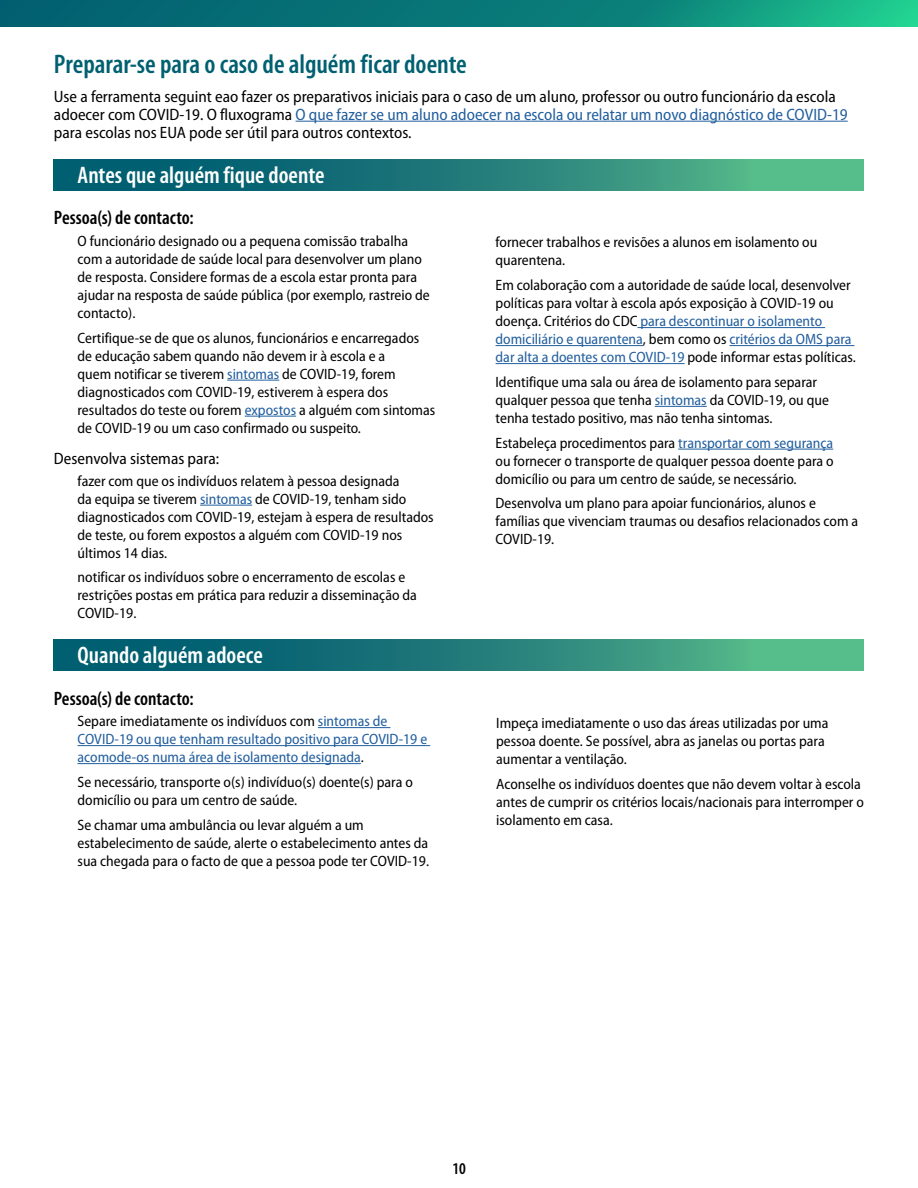
<style>
.page{position:relative;width:918px;height:1188px;background:#fff}
.page>*{position:absolute;margin:0;border:0;box-sizing:border-box;transform-origin:0 0}
.t1{font:600 condensed 27px "Myriad Pro";color:#006071}
.t2{font:600 condensed 24px "Myriad Pro";color:#fff}
.t3{font:600 condensed 19.5px "Myriad Pro";color:#000}
.t4{font:semi-condensed 16.5px/18px "Myriad Pro";color:#000}
.t5{font:600 condensed 16.5px "Myriad Pro";color:#000}
.t6{font:semi-condensed 15px/18px "Myriad Pro";color:#000}
.t7{font:semi-condensed 15px/18px "Myriad Pro";color:#215e9e}
.s1{color:#215e9e}
.s2{color:#fff}
.s3{color:#000}
</style>
<div class="page">
<svg style="left:0;top:0;width:918px;height:27px;background:#0a807a"></svg>
<svg style="left:54px;top:159px;width:810px;height:31px;background:#25837b"></svg>
<svg style="left:54px;top:639px;width:810px;height:31px;background:#25837b"></svg>
<hr style="left:296px;top:121px;width:552px;height:1px;background:#215e9e">
<hr style="left:227px;top:380px;width:52px;height:1px;background:#215e9e">
<hr style="left:245px;top:416px;width:51px;height:1px;background:#215e9e">
<hr style="left:200px;top:505px;width:52px;height:1px;background:#215e9e">
<hr style="left:637px;top:327px;width:188px;height:1px;background:#215e9e">
<hr style="left:496px;top:345px;width:147px;height:1px;background:#215e9e">
<hr style="left:729px;top:345px;width:126px;height:1px;background:#215e9e">
<hr style="left:496px;top:363px;width:189px;height:1px;background:#215e9e">
<hr style="left:655px;top:406px;width:52px;height:1px;background:#215e9e">
<hr style="left:678px;top:449px;width:155px;height:1px;background:#215e9e">
<hr style="left:318px;top:727px;width:72px;height:1px;background:#215e9e">
<hr style="left:78px;top:745px;width:352px;height:1px;background:#215e9e">
<hr style="left:78px;top:763px;width:283px;height:1px;background:#215e9e">
<h1 class="t1" style="left:54px;top:48px;width:414px">Preparar-se para o caso de alguém ficar doente</h1>
<p class="t4" style="left:54px;top:87px;width:795px">Use a ferramenta seguint eao fazer os preparativos iniciais para o caso de um aluno, professor ou outro funcionário da escola adoecer com COVID-19. O fluxograma <span class="s1">O que fazer se um aluno adoecer na escola ou relatar um novo diagnóstico de COVID-19 </span>para escolas nos EUA pode ser útil para outros contextos.</p>
<h2 class="t2" style="left:78px;top:160px;width:248px">Antes que alguém fique doente</h2>
<h3 class="t3" style="left:54px;top:206px;width:141px">Pessoa(s) de contacto:</h3>
<p class="t6" style="left:78px;top:232px;width:354px;text-indent:-24px"><span class="s2">•</span> O funcionário designado ou a pequena comissão trabalha com a autoridade de saúde local para desenvolver um plano de resposta. Considere formas de a escola estar pronta para ajudar na resposta de saúde pública (por exemplo, rastreio de contacto).</p>
<p class="t6" style="left:78px;top:329px;width:359px;text-indent:-24px"><span class="s2">•</span> Certifique-se de que os alunos, funcionários e encarregados de educação sabem quando não devem ir à escola e a<br>quem notificar se tiverem <span class="s1">sintomas</span> de COVID-19, forem diagnosticados com COVID-19, estiverem à espera dos resultados do teste ou forem <span class="s1">expostos</span> a alguém com sintomas de COVID-19 ou um caso confirmado ou suspeito.</p>
<p class="t4" style="left:54px;top:450px;width:167px">Desenvolva sistemas para:</p>
<p class="t6" style="left:78px;top:472px;width:358px;text-indent:-24px"><span class="s2">•</span> fazer com que os indivíduos relatem à pessoa designada<br>da equipa se tiverem <span class="s1">sintomas</span> de COVID-19, tenham sido diagnosticados com COVID-19, estejam à espera de resultados de teste, ou forem expostos a alguém com COVID-19 nos últimos 14 dias.</p>
<p class="t6" style="left:78px;top:569px;width:341px;text-indent:-24px"><span class="s2">•</span> notificar os indivíduos sobre o encerramento de escolas e restrições postas em prática para reduzir a disseminação da<br>COVID-19.</p>
<p class="t6" style="left:496px;top:234px;width:323px;text-indent:-24px"><span class="s2">•</span> fornecer trabalhos e revisões a alunos em isolamento ou quarentena.</p>
<p class="t6" style="left:496px;top:276px;width:362px;text-indent:-24px"><span class="s2">•</span> Em colaboração com a autoridade de saúde local, desenvolver políticas para voltar à escola após exposição à COVID-19 ou doença. Critérios do CDC <span class="s1">para descontinuar o isolamento domiciliário e quarentena</span>, bem como os <span class="s1">critérios da OMS para dar alta a doentes com COVID-19</span> pode informar estas políticas.</p>
<p class="t6" style="left:496px;top:373px;width:335px;text-indent:-24px"><span class="s2">•</span> Identifique uma sala ou área de isolamento para separar qualquer pessoa que tenha <span class="s1">sintomas</span> da COVID-19, ou que tenha testado positivo, mas não tenha sintomas.</p>
<p class="t6" style="left:496px;top:434px;width:340px;text-align:justify;text-indent:-24px"><span class="s2">•</span> Estabeleça procedimentos para <span class="s1">transportar com segurança </span>ou fornecer o transporte de qualquer pessoa doente para o domicílio ou para um centro de saúde, se necessário.</p>
<p class="t6" style="left:496px;top:495px;width:364px;text-indent:-24px"><span class="s2">•</span> Desenvolva um plano para apoiar funcionários, alunos e famílias que vivenciam traumas ou desafios relacionados com a<br>COVID-19.</p>
<h2 class="t2" style="left:78px;top:641px;width:187px">Quando alguém adoece</h2>
<h3 class="t3" style="left:54px;top:686px;width:141px">Pessoa(s) de contacto:</h3>
<p class="t7" style="left:78px;top:712px;width:351px;text-indent:-24px"><span class="s2">•</span> <span class="s3">Separe imediatamente os indivíduos com</span> sintomas de<br>COVID-19 ou que tenham resultado positivo para COVID-19 e acomode-os numa área de isolamento designada<span class="s3">.</span></p>
<p class="t6" style="left:78px;top:773px;width:337px;text-indent:-24px"><span class="s2">•</span> Se necessário, transporte o(s) indivíduo(s) doente(s) para o domicílio ou para um centro de saúde.</p>
<p class="t6" style="left:78px;top:816px;width:353px;text-indent:-24px"><span class="s2">•</span> Se chamar uma ambulância ou levar alguém a um estabelecimento de saúde, alerte o estabelecimento antes da sua chegada para o facto de que a pessoa pode ter COVID-19.</p>
<p class="t6" style="left:496px;top:714px;width:334px;text-indent:-24px"><span class="s2">•</span> Impeça imediatamente o uso das áreas utilizadas por uma pessoa doente. Se possível, abra as janelas ou portas para aumentar a ventilação.</p>
<p class="t6" style="left:496px;top:775px;width:369px;text-indent:-24px"><span class="s2">•</span> Aconselhe os indivíduos doentes que não devem voltar à escola antes de cumprir os critérios locais/nacionais para interromper o isolamento em casa.</p>
<p class="t5" style="left:452px;top:1158px;width:15px">10</p>
</div>
